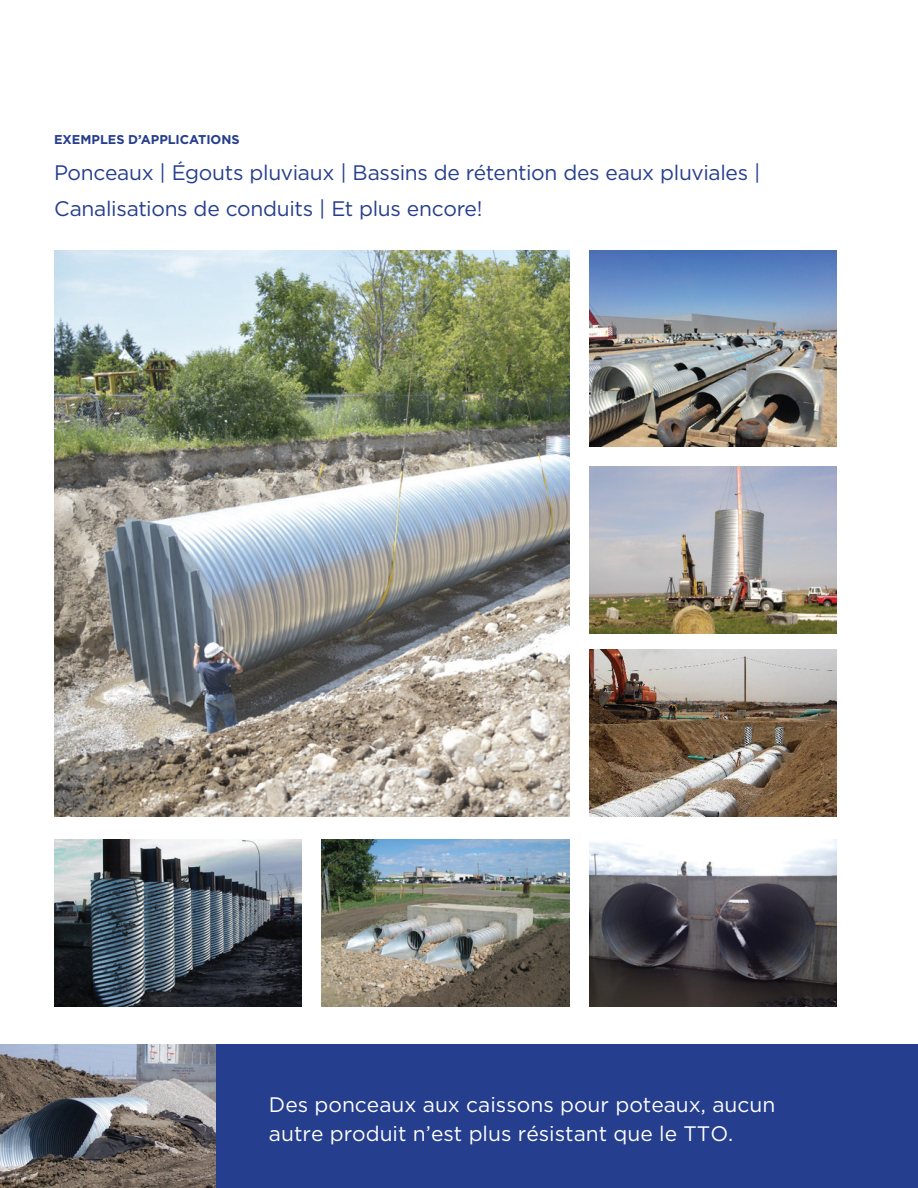
<style>
.page{position:relative;width:918px;height:1188px;background:#fff}
.page>*{position:absolute;margin:0;border:0;box-sizing:border-box;transform-origin:0 0}
.t1{font:21px/36px "Gotham";letter-spacing:-.015em;color:#253e8d}
.t2{font:21px/28.5px "Gotham";color:#fff}
.t3{font:700 12.75px "Gotham";color:#253e8d}
</style>
<div class="page">
<img style="left:54px;top:251px;width:515px;height:566px">
<img style="left:590px;top:466px;width:247px;height:167px">
<img style="left:590px;top:650px;width:247px;height:167px">
<img style="left:322px;top:840px;width:247px;height:167px">
<img style="left:54px;top:840px;width:247px;height:167px">
<img style="left:590px;top:250px;width:247px;height:197px">
<img style="left:0;top:1044px;width:216px;height:144px">
<img style="left:590px;top:840px;width:247px;height:167px">
<div style="left:216px;top:1044px;width:702px;height:144px;background:#253e8d"></div>
<p class="t3" style="left:54px;top:131px;width:187px">EXEMPLES D’APPLICATIONS</p>
<p class="t1" style="left:54px;top:154px;width:708px">Ponceaux | Égouts pluviaux | Bassins de rétention des eaux pluviales |<br>Canalisations de conduits | Et plus encore!</p>
<p class="t2" style="left:269px;top:1090px;width:508px">Des ponceaux aux caissons pour poteaux, aucun autre produit n’est plus résistant que le TTO.</p>
</div>
